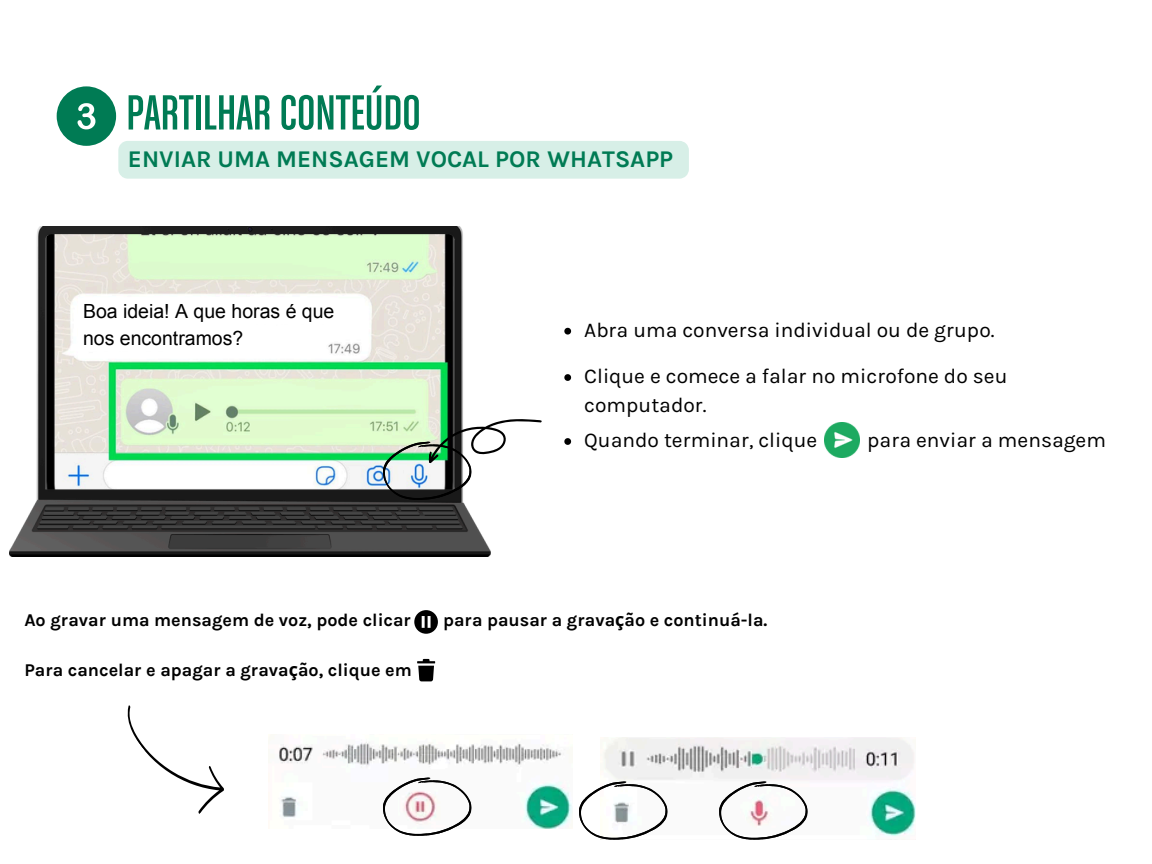
<style>
.page{position:relative;width:1152px;height:864px;background:#fff}
.page>*{position:absolute;margin:0;border:0;box-sizing:border-box;transform-origin:0 0}
.t1{font:52.5px "Chalet Comprime Cologne Eighty";color:#007b54}
.t2{font:700 24px "Karla";color:#007b54}
.t3{font:21px/29.2px "Karla";color:#000}
.t4{font:19.5px/27px "Arial";color:#000}
.t5{font:700 18px "Karla";color:#000}
.s1{font-family:"Noto Sans"}
</style>
<div class="page">
<div style="left:57px;top:86px;width:59px;height:60px;background:#007b54;border-radius:50%"></div>
<svg style="left:78px;top:103px;width:17px;height:26px"></svg>
<img style="left:825px;top:423px;width:35px;height:35px">
<img style="left:9px;top:226px;width:482px;height:331px">
<img style="left:603px;top:737px;width:313px;height:100px">
<img style="left:279px;top:742px;width:294px;height:87px">
<svg style="left:383px;top:399px;width:159px;height:101px"></svg>
<svg style="left:414px;top:610px;width:24px;height:24px"></svg>
<svg style="left:417px;top:659px;width:18px;height:22px"></svg>
<svg style="left:127px;top:705px;width:97px;height:109px"></svg>
<svg style="left:383px;top:778px;width:88px;height:58px"></svg>
<svg style="left:564px;top:438px;width:7px;height:7px"></svg>
<div style="left:118px;top:141px;width:571px;height:38px;background:#d7efe7"></div>
<svg style="left:564px;top:328px;width:7px;height:7px"></svg>
<svg style="left:564px;top:374px;width:7px;height:7px"></svg>
<svg style="left:719px;top:781px;width:89px;height:59px"></svg>
<svg style="left:579px;top:781px;width:88px;height:59px"></svg>
<svg style="left:78px;top:297px;width:262px;height:55px"></svg>
<h3 class="t1" style="left:126px;top:93px;width:296px">PARTILHAR CONTEÚDO</h3>
<p class="t2" style="left:128px;top:145px;width:547px">ENVIAR UMA MENSAGEM VOCAL POR WHATSAPP</p>
<p class="t4" style="left:83px;top:297px;width:253px">Boa ideia! A que horas é que nos encontramos?</p>
<p class="t3" style="left:584px;top:315px;width:412px">Abra uma conversa individual ou de grupo.</p>
<p class="t3" style="left:584px;top:362px;width:425px">Clique e comece a falar no microfone do seu computador.</p>
<h2 class="t3" style="left:584px;top:426px;width:234px">Quando terminar, clique</h2>
<h2 class="t3" style="left:867px;top:426px;width:240px">para enviar a mensagem</h2>
<p class="t5" style="left:24px;top:610px;width:388px">Ao gravar uma mensagem de voz, pode clicar</p>
<p class="t5" style="left:443px;top:610px;width:326px">para pausar a grava<span class="s1">ç</span>ão e continuá-la.</p>
<h1 class="t5" style="left:24px;top:659px;width:389px">Para cancelar e apagar a grava<span class="s1">ç</span>ão, clique em</h1>
</div>
